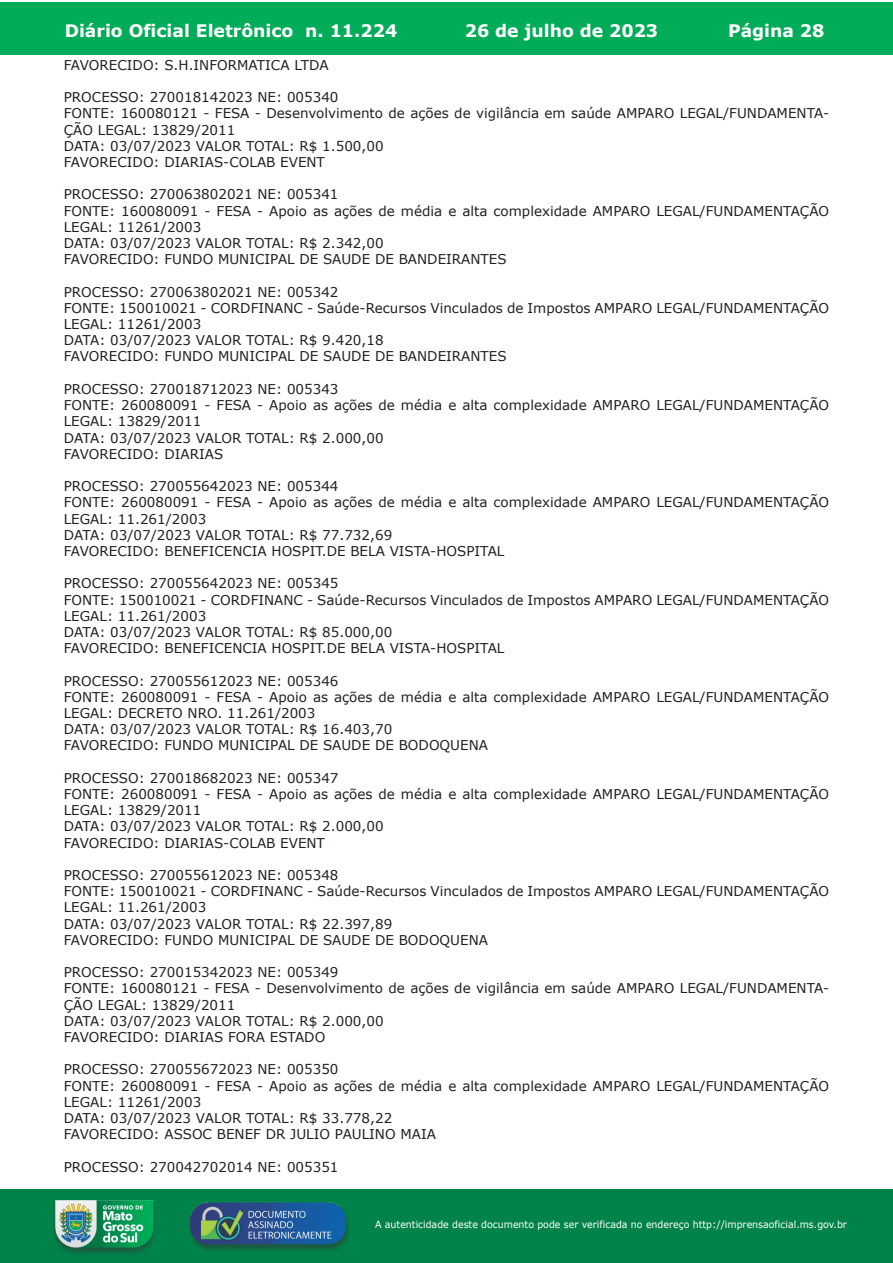
<style>
.page{position:relative;width:893px;height:1263px;background:#fff}
.page>*{position:absolute;margin:0;border:0;box-sizing:border-box;transform-origin:0 0}
.t1{font:700 17.25px "Verdana";color:#fff}
.t2{font:13.5px/16.2px "Verdana";color:#231f20}
.t3{font:9.9px "Verdana";color:#fff;scale:.95 1}
</style>
<div class="page">
<div style="left:0;top:2px;width:893px;height:53px;background:#00ac57"></div>
<div style="left:1px;top:1189px;width:892px;height:74px;background:#008349"></div>
<img style="left:49px;top:1198px;width:111px;height:61px">
<img style="left:185px;top:1201px;width:168px;height:54px">
<p class="t1" style="left:65px;top:18px;width:334px">Diário Oficial Eletrônico n. 11.224</p>
<p class="t1" style="left:465px;top:18px;width:195px">26 de julho de 2023</p>
<p class="t1" style="left:728px;top:18px;width:98px">Página 28</p>
<p class="t2" style="left:64px;top:57px;width:266px">FAVORECIDO: S.H.INFORMATICA LTDA</p>
<p class="t2" style="left:64px;top:89px;width:767px">PROCESSO: 270018142023 NE: 005340<br>FONTE: 160080121 - FESA - Desenvolvimento de ações de vigilância em saúde AMPARO LEGAL/FUNDAMENTA-ÇÃO LEGAL: 13829/2011<br>DATA: 03/07/2023 VALOR TOTAL: R$ 1.500,00<br>FAVORECIDO: DIARIAS-COLAB EVENT</p>
<p class="t2" style="left:64px;top:186px;width:767px">PROCESSO: 270063802021 NE: 005341<br>FONTE: 160080091 - FESA - Apoio as ações de média e alta complexidade AMPARO LEGAL/FUNDAMENTAÇÃO LEGAL: 11261/2003<br>DATA: 03/07/2023 VALOR TOTAL: R$ 2.342,00<br>FAVORECIDO: FUNDO MUNICIPAL DE SAUDE DE BANDEIRANTES</p>
<p class="t2" style="left:64px;top:284px;width:767px">PROCESSO: 270063802021 NE: 005342<br>FONTE: 150010021 - CORDFINANC - Saúde-Recursos Vinculados de Impostos AMPARO LEGAL/FUNDAMENTAÇÃO LEGAL: 11261/2003<br>DATA: 03/07/2023 VALOR TOTAL: R$ 9.420,18<br>FAVORECIDO: FUNDO MUNICIPAL DE SAUDE DE BANDEIRANTES</p>
<p class="t2" style="left:64px;top:381px;width:767px">PROCESSO: 270018712023 NE: 005343<br>FONTE: 260080091 - FESA - Apoio as ações de média e alta complexidade AMPARO LEGAL/FUNDAMENTAÇÃO LEGAL: 13829/2011<br>DATA: 03/07/2023 VALOR TOTAL: R$ 2.000,00<br>FAVORECIDO: DIARIAS</p>
<p class="t2" style="left:64px;top:478px;width:767px">PROCESSO: 270055642023 NE: 005344<br>FONTE: 260080091 - FESA - Apoio as ações de média e alta complexidade AMPARO LEGAL/FUNDAMENTAÇÃO LEGAL: 11.261/2003<br>DATA: 03/07/2023 VALOR TOTAL: R$ 77.732,69<br>FAVORECIDO: BENEFICENCIA HOSPIT.DE BELA VISTA-HOSPITAL</p>
<p class="t2" style="left:64px;top:575px;width:767px">PROCESSO: 270055642023 NE: 005345<br>FONTE: 150010021 - CORDFINANC - Saúde-Recursos Vinculados de Impostos AMPARO LEGAL/FUNDAMENTAÇÃO LEGAL: 11.261/2003<br>DATA: 03/07/2023 VALOR TOTAL: R$ 85.000,00<br>FAVORECIDO: BENEFICENCIA HOSPIT.DE BELA VISTA-HOSPITAL</p>
<p class="t2" style="left:64px;top:672px;width:767px">PROCESSO: 270055612023 NE: 005346<br>FONTE: 260080091 - FESA - Apoio as ações de média e alta complexidade AMPARO LEGAL/FUNDAMENTAÇÃO LEGAL: DECRETO NRO. 11.261/2003<br>DATA: 03/07/2023 VALOR TOTAL: R$ 16.403,70<br>FAVORECIDO: FUNDO MUNICIPAL DE SAUDE DE BODOQUENA</p>
<p class="t2" style="left:64px;top:770px;width:767px">PROCESSO: 270018682023 NE: 005347<br>FONTE: 260080091 - FESA - Apoio as ações de média e alta complexidade AMPARO LEGAL/FUNDAMENTAÇÃO LEGAL: 13829/2011<br>DATA: 03/07/2023 VALOR TOTAL: R$ 2.000,00<br>FAVORECIDO: DIARIAS-COLAB EVENT</p>
<p class="t2" style="left:64px;top:867px;width:767px">PROCESSO: 270055612023 NE: 005348<br>FONTE: 150010021 - CORDFINANC - Saúde-Recursos Vinculados de Impostos AMPARO LEGAL/FUNDAMENTAÇÃO LEGAL: 11.261/2003<br>DATA: 03/07/2023 VALOR TOTAL: R$ 22.397,89<br>FAVORECIDO: FUNDO MUNICIPAL DE SAUDE DE BODOQUENA</p>
<p class="t2" style="left:64px;top:964px;width:767px">PROCESSO: 270015342023 NE: 005349<br>FONTE: 160080121 - FESA - Desenvolvimento de ações de vigilância em saúde AMPARO LEGAL/FUNDAMENTA-ÇÃO LEGAL: 13829/2011<br>DATA: 03/07/2023 VALOR TOTAL: R$ 2.000,00<br>FAVORECIDO: DIARIAS FORA ESTADO</p>
<p class="t2" style="left:64px;top:1061px;width:767px">PROCESSO: 270055672023 NE: 005350<br>FONTE: 260080091 - FESA - Apoio as ações de média e alta complexidade AMPARO LEGAL/FUNDAMENTAÇÃO LEGAL: 11261/2003<br>DATA: 03/07/2023 VALOR TOTAL: R$ 33.778,22<br>FAVORECIDO: ASSOC BENEF DR JULIO PAULINO MAIA</p>
<p class="t2" style="left:64px;top:1158px;width:276px">PROCESSO: 270042702014 NE: 005351</p>
<p class="t3" style="left:375px;top:1218px;width:498px">A autenticidade deste documento pode ser verificada no endereço http://imprensaoficial.ms.gov.br</p>
</div>
